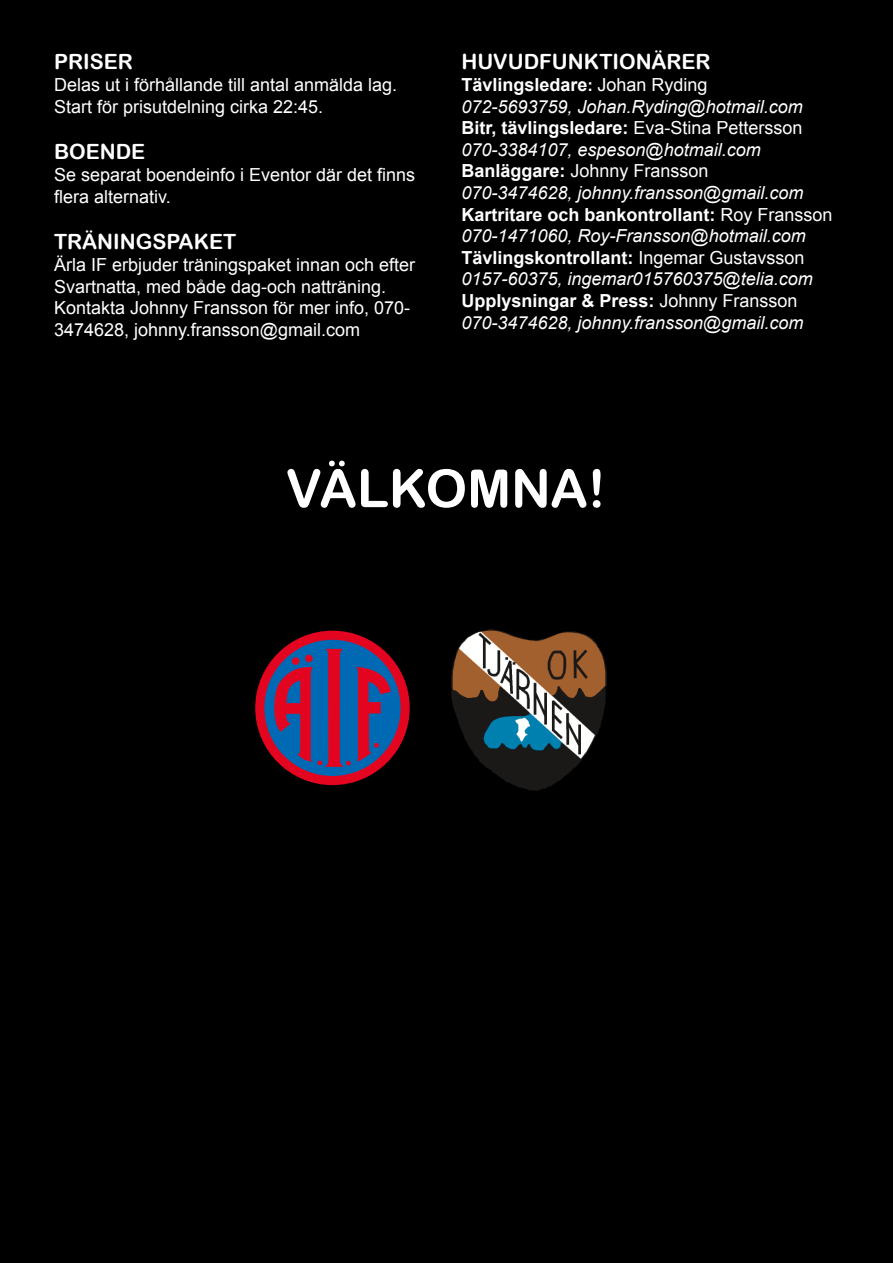
<style>
.page{position:relative;width:893px;height:1263px;background:#000}
.page>*{position:absolute;margin:0;border:0;box-sizing:border-box;transform-origin:0 0}
.t1{font:52.5px "Arial Rounded MT Bold";color:#fff}
.t2{font:21px "Arial Rounded MT Bold";color:#fff}
.t3{font:italic 18px/21.6px "Arial";color:#fff}
.t4{font:18px/21.6px "Arial";color:#fff}
.s1{font-weight:700;font-style:normal}
.s2{font-weight:700;font-style:normal;font-size:16.5px}
.s3{font-style:normal}
</style>
<div class="page">
<div style="left:255px;top:631px;width:155px;height:154px;background:#e30520;border-radius:50%"></div>
<div style="left:264px;top:640px;width:137px;height:136px;background:#0069b4;border-radius:50%"></div>
<svg style="left:274px;top:649px;width:117px;height:118px"></svg>
<img style="left:451px;top:629px;width:156px;height:162px">
<p class="t2" style="left:54px;top:49px;width:80px">PRISER</p>
<p class="t4" style="left:54px;top:74px;width:345px">Delas ut i förhållande till antal anmälda lag.<br>Start för prisutdelning cirka 22:45.</p>
<p class="t2" style="left:54px;top:139px;width:93px">BOENDE</p>
<p class="t4" style="left:54px;top:164px;width:363px">Se separat boendeinfo i Eventor där det finns flera alternativ.</p>
<p class="t2" style="left:54px;top:229px;width:184px">TRÄNINGSPAKET</p>
<p class="t4" style="left:54px;top:254px;width:363px">Ärla IF erbjuder träningspaket innan och efter Svartnatta, med både dag-och natträning.<br>Kontakta Johnny Fransson för mer info, 070- 3474628, johnny.fransson@gmail.com</p>
<p class="t2" style="left:461px;top:49px;width:251px">HUVUDFUNKTIONÄRER</p>
<p class="t3" style="left:461px;top:74px;width:373px"><span class="s1">Tävlingsledare</span><span class="s2">:</span> <span class="s3">Johan Ryding<br></span>072-5693759, Johan.Ryding@hotmail.com <span class="s1">Bitr, tävlingsledare:</span> <span class="s3">Eva-Stina Pettersson </span>070-3384107, espeson@hotmail.com <span class="s1">Banläggare:</span> <span class="s3">Johnny Fransson<br></span>070-3474628, johnny.fransson@gmail.com <span class="s1">Kartritare och bankontrollant:</span> <span class="s3">Roy Fransson </span>070-1471060, Roy-Fransson@hotmail.com <span class="s1">Tävlingskontrollant:</span> <span class="s3">Ingemar Gustavsson </span>0157-60375, ingemar015760375@telia.com <span class="s1">Upplysningar &amp; Press:</span> <span class="s3">Johnny Fransson </span>070-3474628, johnny.fransson@gmail.com</p>
<h1 class="t1" style="left:286px;top:457px;width:321px">VÄLKOMNA!</h1>
</div>
